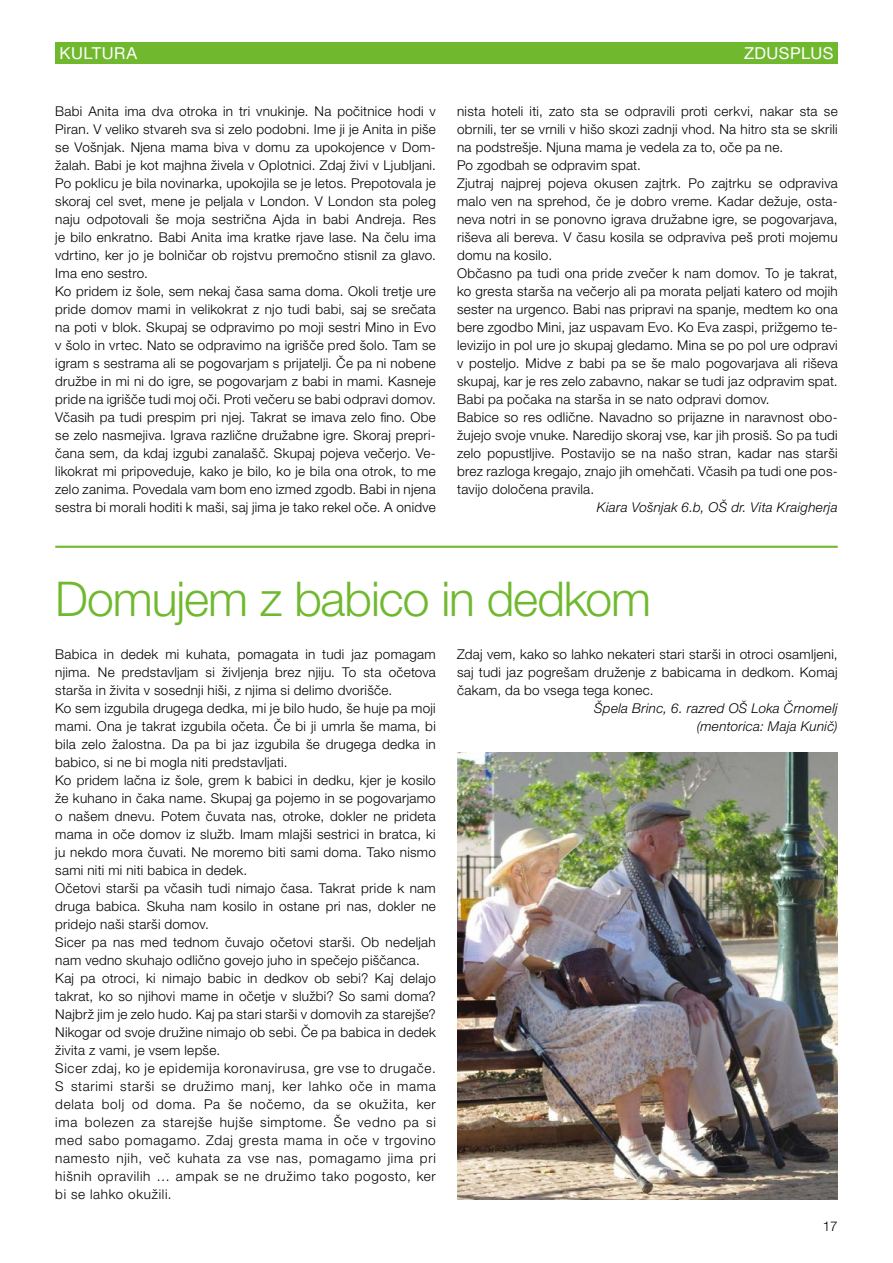
<style>
.page{position:relative;width:893px;height:1263px;background:#fff}
.page>*{position:absolute;margin:0;border:0;box-sizing:border-box;transform-origin:0 0}
.t1{font:300 48px "Helvetica Neue LT Pro";letter-spacing:-.025em;color:#70b92f}
.t2{font:16.5px "Helvetica Neue LT Pro";letter-spacing:.03em;color:#fff}
.t3{font:300 13.5px/18px "Helvetica Neue LT Pro";letter-spacing:.02em;color:#000}
.t4{font:italic 300 13.5px/18px "Helvetica Neue LT Pro";letter-spacing:.02em;color:#000;text-align:right}
</style>
<div class="page">
<div style="left:55px;top:43px;width:783px;height:21px;background:#70b92f"></div>
<img style="left:457px;top:752px;width:381px;height:447px">
<hr style="left:55px;top:546px;width:783px;height:2px;background:#70b92f">
<p class="t2" style="left:60px;top:43px;width:79px">KULTURA</p>
<p class="t2" style="left:744px;top:43px;width:91px">ZDUSPLUS</p>
<p class="t3" style="left:55px;top:102px;width:382px">Babi Anita ima dva otroka in tri vnukinje. Na počitnice hodi v Piran. V veliko stvareh sva si zelo podobni. Ime ji je Anita in piše se Vošnjak. Njena mama biva v domu za upokojence v Dom&shy;žalah. Babi je kot majhna živela v Oplotnici. Zdaj živi v Ljubljani.<br>Po poklicu je bila novinarka, upokojila se je letos. Prepotovala je skoraj cel svet, mene je peljala v London. V London sta poleg naju odpotovali še moja sestrična Ajda in babi Andreja. Res je bilo enkratno. Babi Anita ima kratke rjave lase. Na čelu ima vdrtino, ker jo je bolničar ob rojstvu premočno stisnil za glavo.<br>Ima eno sestro.<br>Ko pridem iz šole, sem nekaj časa sama doma. Okoli tretje ure pride domov mami in velikokrat z njo tudi babi, saj se srečata na poti v blok. Skupaj se odpravimo po moji sestri Mino in Evo v šolo in vrtec. Nato se odpravimo na igrišče pred šolo. Tam se igram s sestrama ali se pogovarjam s prijatelji. Če pa ni nobene družbe in mi ni do igre, se pogovarjam z babi in mami. Kasneje pride na igrišče tudi moj oči. Proti večeru se babi odpravi domov.<br>Včasih pa tudi prespim pri njej. Takrat se imava zelo fino. Obe se zelo nasmejiva. Igrava različne družabne igre. Skoraj prepri&shy;čana sem, da kdaj izgubi zanalašč. Skupaj pojeva večerjo. Ve&shy;likokrat mi pripoveduje, kako je bilo, ko je bila ona otrok, to me zelo zanima. Povedala vam bom eno izmed zgodb. Babi in njena sestra bi morali hoditi k maši, saj jima je tako rekel oče. A onidve</p>
<p class="t3" style="left:457px;top:102px;width:382px">nista hoteli iti, zato sta se odpravili proti cerkvi, nakar sta se obrnili, ter se vrnili v hišo skozi zadnji vhod. Na hitro sta se skrili na podstrešje. Njuna mama je vedela za to, oče pa ne.<br>Po zgodbah se odpravim spat.<br>Zjutraj najprej pojeva okusen zajtrk. Po zajtrku se odpraviva malo ven na sprehod, če je dobro vreme. Kadar dežuje, osta&shy;neva notri in se ponovno igrava družabne igre, se pogovarjava, riševa ali bereva. V času kosila se odpraviva peš proti mojemu domu na kosilo.<br>Občasno pa tudi ona pride zvečer k nam domov. To je takrat, ko gresta starša na večerjo ali pa morata peljati katero od mojih sester na urgenco. Babi nas pripravi na spanje, medtem ko ona bere zgodbo Mini, jaz uspavam Evo. Ko Eva zaspi, prižgemo te&shy;levizijo in pol ure jo skupaj gledamo. Mina se po pol ure odpravi v posteljo. Midve z babi pa se še malo pogovarjava ali riševa skupaj, kar je res zelo zabavno, nakar se tudi jaz odpravim spat.<br>Babi pa počaka na starša in se nato odpravi domov.<br>Babice so res odlične. Navadno so prijazne in naravnost obo&shy;žujejo svoje vnuke. Naredijo skoraj vse, kar jih prosiš. So pa tudi zelo popustljive. Postavijo se na našo stran, kadar nas starši brez razloga kregajo, znajo jih omehčati. Včasih pa tudi one pos&shy;tavijo določena pravila.</p>
<p class="t4" style="left:597px;top:498px;width:242px">Kiara Vošnjak 6.b, OŠ dr. Vita Kraigherja</p>
<h1 class="t1" style="left:55px;top:569px;width:597px">Domujem z babico in dedkom</h1>
<p class="t3" style="left:55px;top:645px;width:382px">Babica in dedek mi kuhata, pomagata in tudi jaz pomagam njima. Ne predstavljam si življenja brez njiju. To sta očetova starša in živita v sosednji hiši, z njima si delimo dvorišče.<br>Ko sem izgubila drugega dedka, mi je bilo hudo, še huje pa moji mami. Ona je takrat izgubila očeta. Če bi ji umrla še mama, bi bila zelo žalostna. Da pa bi jaz izgubila še drugega dedka in babico, si ne bi mogla niti predstavljati.<br>Ko pridem lačna iz šole, grem k babici in dedku, kjer je kosilo že kuhano in čaka name. Skupaj ga pojemo in se pogovarjamo o našem dnevu. Potem čuvata nas, otroke, dokler ne prideta mama in oče domov iz služb. Imam mlajši sestrici in bratca, ki ju nekdo mora čuvati. Ne moremo biti sami doma. Tako nismo sami niti mi niti babica in dedek.<br>Očetovi starši pa včasih tudi nimajo časa. Takrat pride k nam druga babica. Skuha nam kosilo in ostane pri nas, dokler ne pridejo naši starši domov.<br>Sicer pa nas med tednom čuvajo očetovi starši. Ob nedeljah nam vedno skuhajo odlično govejo juho in spečejo piščanca.<br>Kaj pa otroci, ki nimajo babic in dedkov ob sebi? Kaj delajo takrat, ko so njihovi mame in očetje v službi? So sami doma?<br>Najbrž jim je zelo hudo. Kaj pa stari starši v domovih za starejše?<br>Nikogar od svoje družine nimajo ob sebi. Če pa babica in dedek živita z vami, je vsem lepše.<br>Sicer zdaj, ko je epidemija koronavirusa, gre vse to drugače.<br>S starimi starši se družimo manj, ker lahko oče in mama delata bolj od doma. Pa še nočemo, da se okužita, ker ima bolezen za starejše hujše simptome. Še vedno pa si med sabo pomagamo. Zdaj gresta mama in oče v trgovino namesto njih, več kuhata za vse nas, pomagamo jima pri hišnih opravilih … ampak se ne družimo tako pogosto, ker bi se lahko okužili.</p>
<p class="t3" style="left:457px;top:645px;width:382px;text-align:justify">Zdaj vem, kako so lahko nekateri stari starši in otroci osamljeni, saj tudi jaz pogrešam druženje z babicama in dedkom. Komaj čakam, da bo vsega tega konec.</p>
<p class="t4" style="left:594px;top:699px;width:245px">Špela Brinc, 6. razred OŠ Loka Črnomelj (mentorica: Maja Kunič)</p>
<p class="t3" style="left:823px;top:1217px;width:17px">17</p>
</div>
